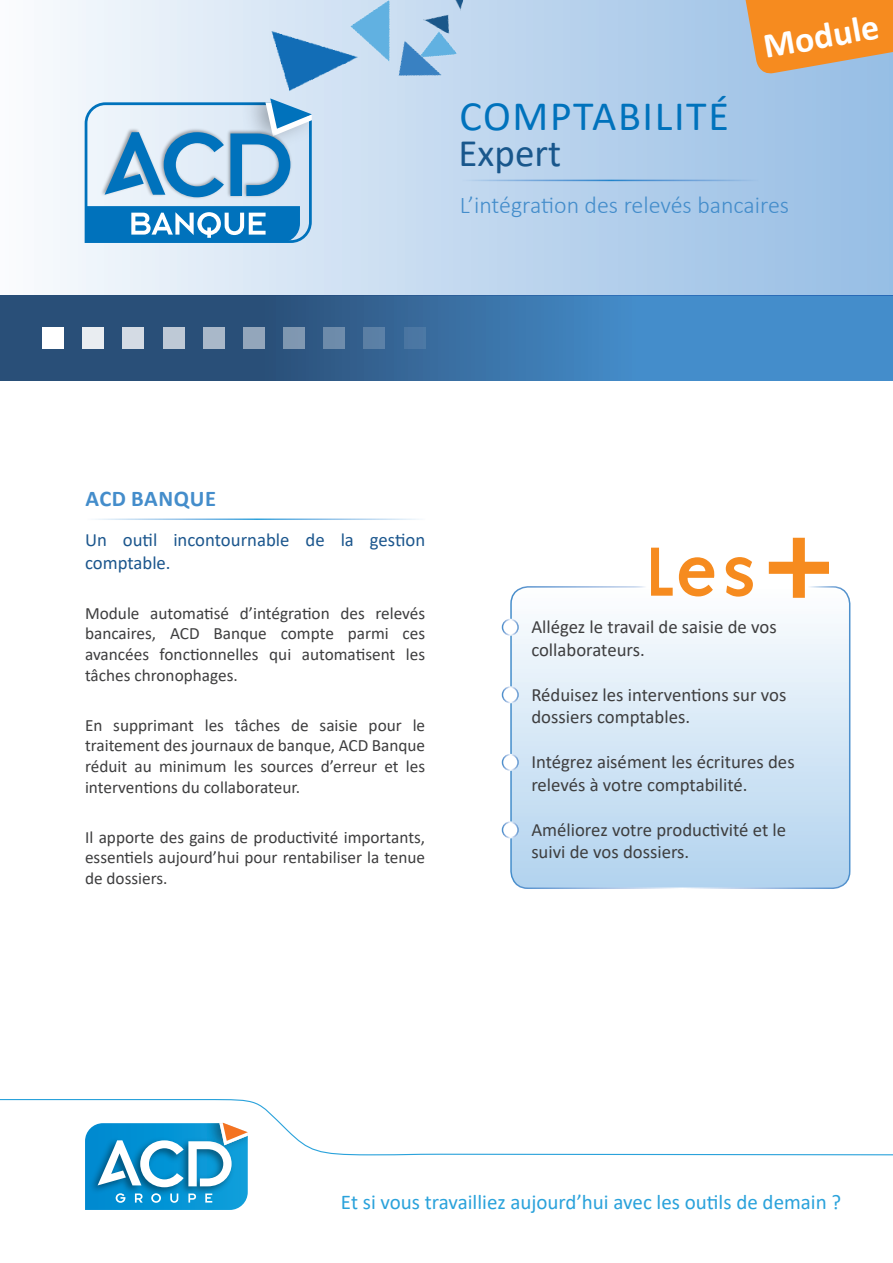
<style>
.page{position:relative;width:893px;height:1263px;background:#fff}
.page>*{position:absolute;margin:0;border:0;box-sizing:border-box;transform-origin:0 0}
.t1{font:42px "Calibri";letter-spacing:.04em;color:#0072bc}
.t2{font:39px "Calibri";color:#19578c}
.t3{font:700 36px "Calibri";color:#fff}
.t4{font:300 24px "Calibri";color:#448dcb}
.Titre{font:700 22.5px "Calibri";letter-spacing:.025em;color:#448dcb}
.t5{font:21px "Calibri";color:#2aa2db}
.t6{font:18.75px/22.5px "Calibri";color:#3e3e3f}
.Titre-Chapeau{font:18.75px/22.5px "Calibri";color:#1b568d}
.Texte{font:17.25px/20.7px "Calibri";color:#3e3e3f;text-align:justify}
</style>
<div class="page">
<div style="left:0;top:0;width:893px;height:296px;background:linear-gradient(to right,#f8fbfd,#94bce4)"></div>
<svg style="left:0;top:296px;width:893px;height:85px;background:#386fa3"></svg>
<div style="left:43px;top:328px;width:21px;height:21px;background:#fff"></div>
<div style="left:83px;top:328px;width:21px;height:21px;background:#e9edf1"></div>
<div style="left:123px;top:328px;width:21px;height:21px;background:#d4dbe4"></div>
<div style="left:163px;top:328px;width:21px;height:21px;background:#bec9d6"></div>
<div style="left:203px;top:328px;width:21px;height:21px;background:#a9b8c9"></div>
<div style="left:243px;top:328px;width:22px;height:21px;background:#93a6bb"></div>
<div style="left:283px;top:328px;width:22px;height:21px;background:#7f97b1"></div>
<div style="left:324px;top:328px;width:21px;height:21px;background:#6d8baa"></div>
<div style="left:364px;top:328px;width:21px;height:21px;background:#5b80a5"></div>
<div style="left:404px;top:328px;width:21px;height:21px;background:#4b77a3"></div>
<svg style="left:511px;top:589px;width:339px;height:299px"></svg>
<div style="left:510px;top:586px;width:340px;height:303px;border:2px solid #fff;border-radius:17px"></div>
<div style="left:502px;top:619px;width:16px;height:16px;background:#fff;border-radius:50%"></div>
<div style="left:502px;top:619px;width:17px;height:17px;border:2px solid #fff;border-radius:50%"></div>
<div style="left:502px;top:687px;width:16px;height:15px;background:#fff;border-radius:50%"></div>
<div style="left:502px;top:686px;width:17px;height:17px;border:2px solid #fff;border-radius:50%"></div>
<div style="left:502px;top:755px;width:16px;height:15px;background:#fff;border-radius:50%"></div>
<div style="left:502px;top:754px;width:17px;height:17px;border:2px solid #fff;border-radius:50%"></div>
<div style="left:502px;top:822px;width:16px;height:16px;background:#fff;border-radius:50%"></div>
<div style="left:502px;top:821px;width:17px;height:17px;border:2px solid #fff;border-radius:50%"></div>
<div style="left:634px;top:554px;width:216px;height:35px;background:#fff"></div>
<svg style="left:0;top:1099px;width:893px;height:57px"></svg>
<svg style="left:85px;top:1123px;width:163px;height:87px"></svg>
<hr style="left:461px;top:180px;width:297px;height:1px;background:#fff">
<svg style="left:85px;top:98px;width:227px;height:145px;background:#87badd"></svg>
<img style="left:412px;top:22px;width:49px;height:49px">
<svg style="left:453px;top:0;width:11px;height:11px"></svg>
<img style="left:421px;top:8px;width:34px;height:26px">
<img style="left:385px;top:39px;width:65px;height:56px">
<img style="left:266px;top:25px;width:95px;height:73px">
<img style="left:339px;top:0;width:73px;height:74px">
<svg style="left:724px;top:0;width:169px;height:76px;background:#dc9c5a"></svg>
<svg style="left:651px;top:538px;width:178px;height:60px"></svg>
<p class="t1" style="left:459px;top:87px;width:271px">COMPTABILITÉ</p>
<p class="t2" style="left:459px;top:126px;width:104px">Expert</p>
<p class="t3" style="left:759px;top:21px;width:118px;rotate:-10deg">Module</p>
<p class="t4" style="left:460px;top:190px;width:331px">L’intégration des relevés bancaires</p>
<p class="Titre" style="left:85px;top:482px;width:132px">ACD BANQUE</p>
<p class="Titre-Chapeau" style="left:85px;top:528px;width:342px">Un outil incontournable de la gestion comptable.</p>
<p class="Texte" style="left:85px;top:602px;width:342px">Module automatisé d’intégration des relevés bancaires, ACD Banque compte parmi ces avancées fonctionnelles qui automatisent les tâches chronophages.</p>
<p class="Texte" style="left:85px;top:714px;width:342px">En supprimant les tâches de saisie pour le traitement des journaux de banque, ACD Banque réduit au minimum les sources d’erreur et les interventions du collaborateur.</p>
<p class="Texte" style="left:85px;top:826px;width:342px">Il apporte des gains de productivité importants, essentiels aujourd’hui pour rentabiliser la tenue de dossiers.</p>
<p class="t6" style="left:531px;top:615px;width:247px">Allégez le travail de saisie de vos collaborateurs.</p>
<p class="t6" style="left:531px;top:683px;width:257px">Réduisez les interventions sur vos dossiers comptables.</p>
<p class="t6" style="left:531px;top:750px;width:265px">Intégrez aisément les écritures des relevés à votre comptabilité.</p>
<p class="t6" style="left:531px;top:818px;width:256px">Améliorez votre productivité et le suivi de vos dossiers.</p>
<p class="t5" style="left:341px;top:1188px;width:502px">Et si vous travailliez aujourd’hui avec les outils de demain ?</p>
</div>
